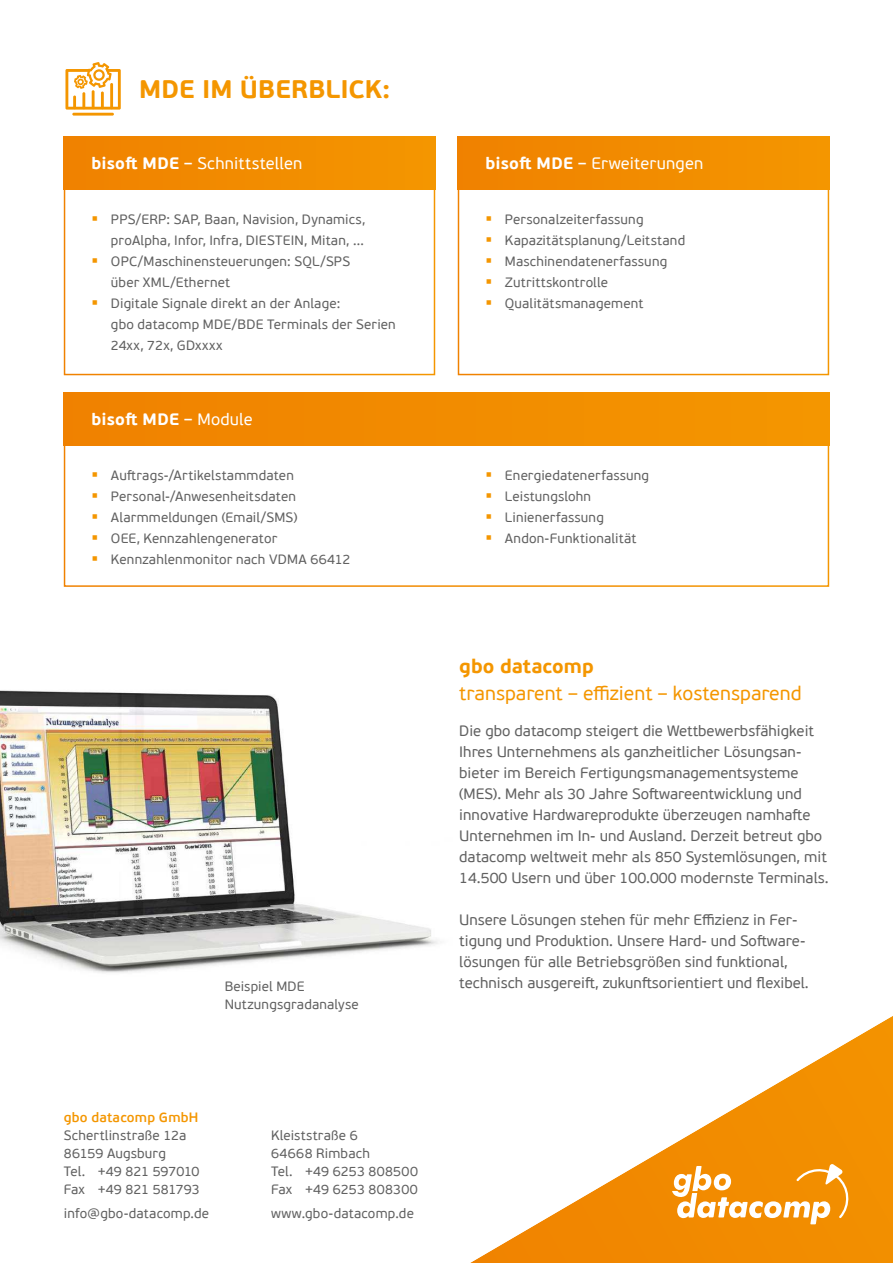
<style>
.page{position:relative;width:893px;height:1263px;background:#fff}
.page>*{position:absolute;margin:0;border:0;box-sizing:border-box;transform-origin:0 0}
.t1{font:700 25.35px "PF Beau Sans Pro";color:#f49600}
.t2{font:19.5px "PF Beau Sans Pro";color:#f49600}
.t3{font:700 19.5px "PF Beau Sans Pro";color:#f49600}
.t4{font:16.5px "PF Beau Sans Pro";letter-spacing:.01em;color:#fff}
.t5{font:700 16.5px "PF Beau Sans Pro";letter-spacing:.015em;color:#fff}
.t6{font:15px/21px "PF Beau Sans Pro";color:#616161}
.t7{font:13.5px/18px "PF Beau Sans Pro";letter-spacing:.01em;color:#616161}
.t8{font:600 13.5px "PF Beau Sans Pro";letter-spacing:.015em;color:#f49600}
.s1{font-weight:700}
.s2{font-weight:600}
.s3{color:#f49600}
.s4{font-weight:400}
</style>
<div class="page">
<img style="left:0;top:690px;width:438px;height:283px">
<div style="left:64px;top:136px;width:371px;height:54px;background:#f28c00"></div>
<div style="left:64px;top:392px;width:765px;height:53px;background:#f28c00"></div>
<div style="left:458px;top:136px;width:371px;height:54px;background:#f28c00"></div>
<svg style="left:470px;top:1016px;width:423px;height:247px"></svg>
<svg style="left:672px;top:1164px;width:180px;height:60px"></svg>
<div style="left:64px;top:136px;width:371px;height:239px;border:2px solid #fff"></div>
<div style="left:64px;top:392px;width:765px;height:195px;border:2px solid #fff"></div>
<div style="left:458px;top:136px;width:371px;height:239px;border:2px solid #fff"></div>
<svg style="left:65px;top:62px;width:56px;height:48px"></svg>
<hr style="left:72px;top:113px;width:42px;height:3px;background:#f49600">
<h1 class="t1" style="left:139px;top:74px;width:252px">MDE IM ÜBERBLICK:</h1>
<p class="t4" style="left:91px;top:154px;width:212px"><span class="s1">bisoft MDE</span> <span class="s2">–</span> Schnittstellen</p>
<p class="t7" style="left:91px;top:209px;width:275px;line-height:21px;text-align:right"><span class="s3">▪</span> PPS/ERP: SAP, Baan, Navision, Dynamics, proAlpha, Infor, Infra, DIESTEIN, Mitan, ...</p>
<p class="t7" style="left:111px;top:251px;width:241px;line-height:21px;text-indent:-20px"><span class="s3">▪</span> OPC/Maschinensteuerungen: SQL/SPS über XML/Ethernet</p>
<p class="t7" style="left:111px;top:293px;width:286px;line-height:21px;text-indent:-19px"><span class="s3">▪</span> Digitale Signale direkt an der Anlage:<br>gbo datacomp MDE/BDE Terminals der Serien<br>24xx, 72x, GDxxxx</p>
<p class="t5" style="left:91px;top:409px;width:163px">bisoft MDE <span class="s2">–</span> <span class="s4">Module</span></p>
<p class="t7" style="left:91px;top:466px;width:204px"><span class="s3">▪</span> Auftrags-/Artikelstammdaten</p>
<p class="t7" style="left:91px;top:487px;width:206px"><span class="s3">▪</span> Personal-/Anwesenheitsdaten</p>
<p class="t7" style="left:91px;top:508px;width:207px"><span class="s3">▪</span> Alarmmeldungen (Email/SMS)</p>
<p class="t7" style="left:91px;top:529px;width:187px"><span class="s3">▪</span> OEE, Kennzahlengenerator</p>
<p class="t7" style="left:91px;top:550px;width:260px"><span class="s3">▪</span> Kennzahlenmonitor nach VDMA 66412</p>
<p class="t7" style="left:225px;top:977px;width:136px">Beispiel MDE<br>Nutzungsgradanalyse</p>
<p class="t8" style="left:64px;top:1109px;width:136px">gbo datacomp GmbH</p>
<p class="t7" style="left:64px;top:1126px;width:138px">Schertlinstraße 12a<br>86159 Augsburg<br>Tel. +49 821 597010<br>Fax +49 821 581793</p>
<p class="t7" style="left:64px;top:1204px;width:147px">info@gbo-datacomp.de</p>
<p class="t7" style="left:271px;top:1126px;width:148px">Kleiststraße 6<br>64668 Rimbach<br>Tel. +49 6253 808500<br>Fax +49 6253 808300</p>
<p class="t7" style="left:271px;top:1204px;width:144px">www.gbo-datacomp.de</p>
<p class="t4" style="left:485px;top:154px;width:219px"><span class="s1">bisoft MDE</span> <span class="s2">–</span> Erweiterungen</p>
<p class="t7" style="left:485px;top:211px;width:160px"><span class="s3">▪</span> Personalzeiterfassung</p>
<p class="t7" style="left:485px;top:232px;width:201px"><span class="s3">▪</span> Kapazitätsplanung/Leitstand</p>
<p class="t7" style="left:485px;top:253px;width:183px"><span class="s3">▪</span> Maschinendatenerfassung</p>
<p class="t7" style="left:485px;top:274px;width:124px"><span class="s3">▪</span> Zutrittskontrolle</p>
<p class="t7" style="left:485px;top:295px;width:159px"><span class="s3">▪</span> Qualitätsmanagement</p>
<p class="t7" style="left:485px;top:466px;width:165px"><span class="s3">▪</span> Energiedatenerfassung</p>
<p class="t7" style="left:485px;top:487px;width:107px"><span class="s3">▪</span> Leistungslohn</p>
<p class="t7" style="left:485px;top:508px;width:120px"><span class="s3">▪</span> Linienerfassung</p>
<p class="t7" style="left:485px;top:529px;width:153px"><span class="s3">▪</span> Andon-Funktionalität</p>
<h2 class="t3" style="left:459px;top:654px;width:136px">gbo datacomp</h2>
<h2 class="t2" style="left:459px;top:682px;width:344px">transparent – effizient – kostensparend</h2>
<p class="t6" style="left:459px;top:720px;width:371px">Die gbo datacomp steigert die Wettbewerbsfähigkeit Ihres Unternehmens als ganzheitlicher Lösungsan&shy;bieter im Bereich Fertigungsmanagementsysteme (MES). Mehr als 30 Jahre Softwareentwicklung und innovative Hardwareprodukte überzeugen namhafte Unternehmen im In- und Ausland. Derzeit betreut gbo datacomp weltweit mehr als 850 Systemlösungen, mit 14.500 Usern und über 100.000 modernste Terminals.</p>
<p class="t6" style="left:459px;top:909px;width:351px">Unsere Lösungen stehen für mehr Effizienz in Fer&shy;tigung und Produktion. Unsere Hard- und Software&shy;lösungen für alle Betriebsgrößen sind funktional, technisch ausgereift, zukunftsorientiert und flexibel.</p>
</div>
